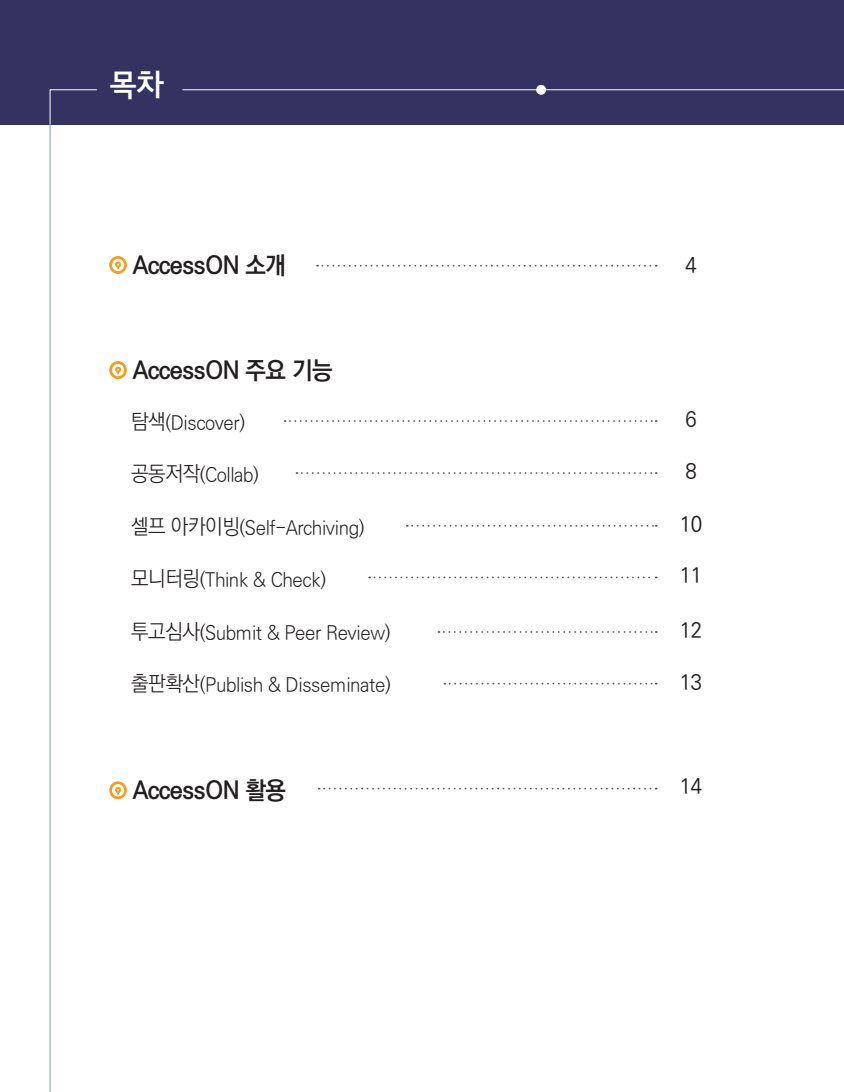
<style>
.page{position:relative;width:844px;height:1092px;background:#fff}
.page>*{position:absolute;margin:0;border:0;box-sizing:border-box;transform-origin:0 0}
.본문_중{font:31.5px "Jeju Gothic OTF";color:#fff}
.t1{font:24.5px "Ko Pub World Dotum PB";letter-spacing:-.02em;color:#231f20;scale:.96 1}
.t2{font:21px "Ko Pub World Dotum PM";letter-spacing:-.02em;color:#231f20;scale:.96 1}
.t3{font:19.25px "Ko Pub World Dotum PL";letter-spacing:-.02em;color:#231f20;scale:.96 1}
.s1{font-size:21px}
</style>
<div class="page">
<div style="left:0;top:0;width:843px;height:124px;background:#333261"></div>
<svg style="left:49px;top:89px;width:49px;height:36px"></svg>
<hr style="left:182px;top:89px;width:661px;height:1px;background:#fff">
<div style="left:536px;top:85px;width:10px;height:10px;background:#fff;border-radius:50%"></div>
<hr style="left:50px;top:124px;width:1px;height:967px;background:#7ba1c4">
<svg style="left:109px;top:256px;width:18px;height:18px"></svg>
<svg style="left:109px;top:361px;width:18px;height:18px"></svg>
<svg style="left:109px;top:781px;width:18px;height:18px"></svg>
<svg style="left:317px;top:265px;width:339px;height:1px"></svg>
<svg style="left:284px;top:420px;width:372px;height:2px"></svg>
<svg style="left:296px;top:472px;width:360px;height:2px"></svg>
<svg style="left:406px;top:525px;width:250px;height:1px"></svg>
<svg style="left:369px;top:576px;width:287px;height:2px"></svg>
<svg style="left:438px;top:631px;width:218px;height:1px"></svg>
<svg style="left:444px;top:682px;width:212px;height:2px"></svg>
<svg style="left:318px;top:787px;width:338px;height:2px"></svg>
<p class="본문_중" style="left:109px;top:69px;width:56px">목차</p>
<p class="t1" style="left:133px;top:247px;width:161px">AccessON 소개</p>
<p class="t1" style="left:133px;top:352px;width:210px">AccessON 주요 기능</p>
<p class="t3" style="left:131px;top:409px;width:120px"><span class="s1">탐색</span>(Discover)</p>
<p class="t3" style="left:131px;top:462px;width:135px"><span class="s1">공동저작</span>(Collab)</p>
<p class="t3" style="left:131px;top:514px;width:245px"><span class="s1">셀프 아카이빙</span>(Self-Archiving)</p>
<p class="t3" style="left:131px;top:567px;width:205px"><span class="s1">모니터링</span>(Think &amp; Check)</p>
<p class="t3" style="left:131px;top:619px;width:272px"><span class="s1">투고심사</span>(Submit &amp; Peer Review)</p>
<p class="t3" style="left:131px;top:672px;width:272px"><span class="s1">출판확산</span>(Publish &amp; Disseminate)</p>
<p class="t1" style="left:133px;top:772px;width:161px">AccessON 활용</p>
<p class="t2" style="left:685px;top:251px;width:13px">4</p>
<p class="t2" style="left:685px;top:404px;width:13px">6</p>
<p class="t2" style="left:685px;top:456px;width:13px">8</p>
<p class="t2" style="left:679px;top:509px;width:25px">10</p>
<p class="t2" style="left:679px;top:561px;width:25px">11</p>
<p class="t2" style="left:679px;top:615px;width:25px">12</p>
<p class="t2" style="left:679px;top:667px;width:25px">13</p>
<p class="t2" style="left:679px;top:772px;width:25px">14</p>
</div>
